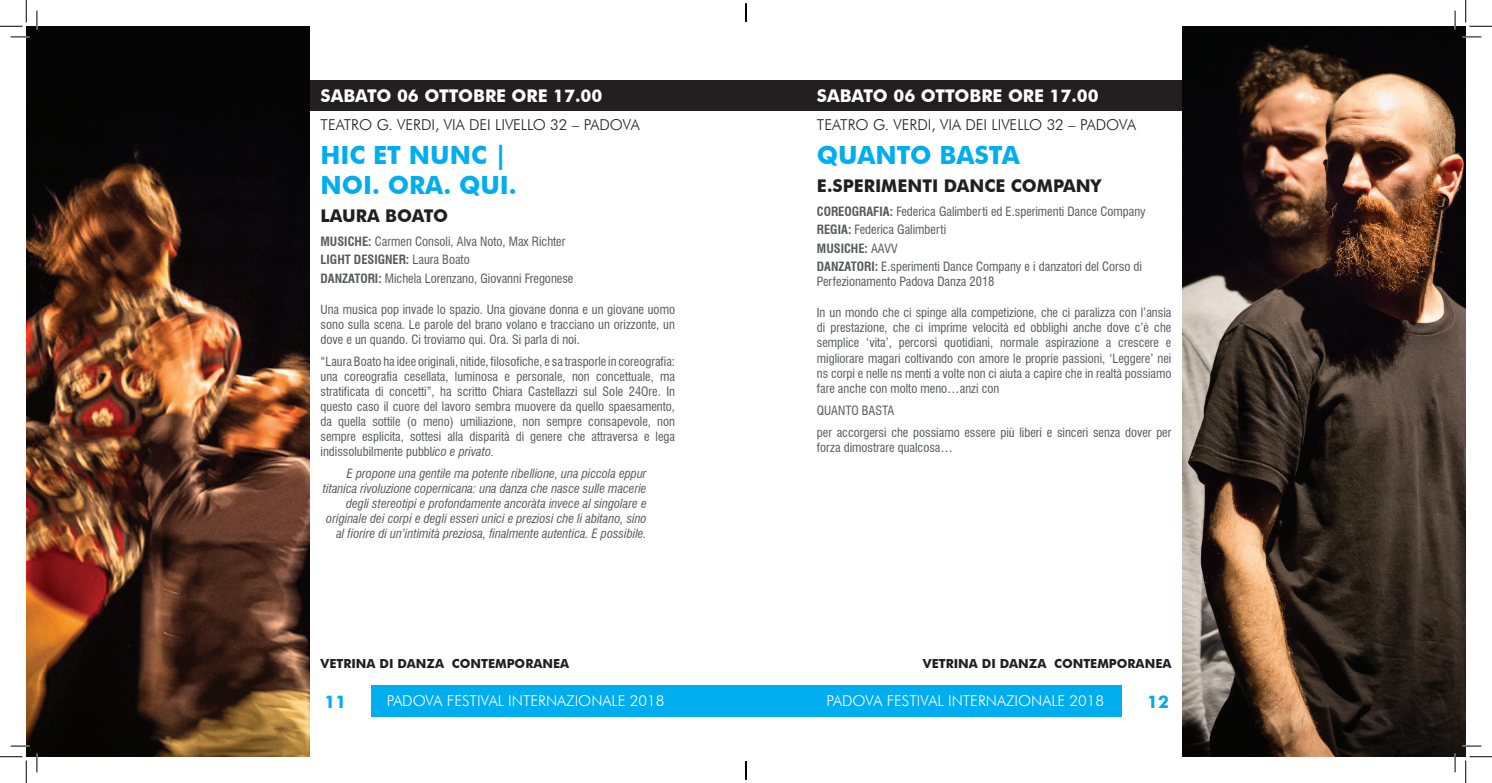
<style>
.page{position:relative;width:1492px;height:783px;background:#fff}
.page>*{position:absolute;margin:0;border:0;box-sizing:border-box;transform-origin:0 0}
.t1{font:700 25px/30px "Futura BT";color:#00aeef}
.t2{font:700 17.5px "Futura BT";color:#fff}
.t3{font:700 17.5px "Futura BT";color:#231f20}
.t4{font:700 17.5px "Futura BT";color:#00aeef}
.t5{font:300 15px "Futura BT";color:#231f20}
.t6{font:300 15px "Futura BT";color:#fff}
.t7{font:condensed 12.5px/15px "Swiss 721 BT";color:#57585a}
.t8{font:italic condensed 12.5px/15px "Swiss 721 BT";color:#57585a;text-align:right}
.t9{font:700 12.5px "Futura BT";color:#231f20}
.s1{font-weight:700}
.s2{font-style:italic}
</style>
<div class="page">
<div style="left:371px;top:684px;width:750px;height:32px;background:#00aeef"></div>
<div style="left:26px;top:80px;width:1439px;height:30px;background:#231f20"></div>
<img style="left:26px;top:26px;width:284px;height:730px">
<img style="left:1181px;top:26px;width:284px;height:730px">
<svg style="left:11px;top:36px;width:18px;height:2px"></svg>
<svg style="left:1462px;top:36px;width:18px;height:2px"></svg>
<svg style="left:11px;top:745px;width:18px;height:1px"></svg>
<svg style="left:1462px;top:745px;width:18px;height:1px"></svg>
<svg style="left:36px;top:11px;width:2px;height:18px"></svg>
<svg style="left:36px;top:753px;width:2px;height:19px"></svg>
<svg style="left:1453px;top:11px;width:2px;height:18px"></svg>
<svg style="left:1453px;top:753px;width:2px;height:19px"></svg>
<svg style="left:0;top:0;width:27px;height:27px"></svg>
<svg style="left:0;top:756px;width:27px;height:26px"></svg>
<svg style="left:1465px;top:0;width:26px;height:27px"></svg>
<svg style="left:1465px;top:756px;width:26px;height:26px"></svg>
<svg style="left:745px;top:3px;width:1px;height:19px"></svg>
<svg style="left:745px;top:761px;width:1px;height:18px"></svg>
<h2 class="t2" style="left:320px;top:85px;width:283px">SABATO 06 OTTOBRE ORE 17.00</h2>
<p class="t5" style="left:320px;top:116px;width:320px">TEATRO G. VERDI, VIA DEI LIVELLO 32 – PADOVA</p>
<h1 class="t1" style="left:320px;top:140px;width:198px">HIC ET NUNC |<br>NOI. ORA. QUI.</h1>
<h2 class="t3" style="left:320px;top:205px;width:129px">LAURA BOATO</h2>
<p class="t7" style="left:320px;top:232px;width:254px;line-height:18.5px"><span class="s1">MUSICHE:</span> Carmen Consoli, Alva Noto, Max Richter<br><span class="s1">LIGHT DESIGNER:</span> Laura Boato<br><span class="s1">DANZATORI:</span> Michela Lorenzano, Giovanni Fregonese</p>
<p class="t7" style="left:320px;top:302px;width:356px;text-align:justify">Una musica pop invade lo spazio. Una giovane donna e un giovane uomo sono sulla scena. Le parole del brano volano e tracciano un orizzonte, un dove e un quando. Ci troviamo qui. Ora. Si parla di noi.</p>
<p class="t7" style="left:320px;top:354px;width:356px;text-align:justify">“Laura Boato ha idee originali, nitide, filosofiche, e sa trasporle in coreografia: una coreografia cesellata, luminosa e personale, non concettuale, ma stratificata di concetti”, ha scritto Chiara Castellazzi sul Sole 24Ore. In questo caso il cuore del lavoro sembra muovere da quello spaesamento, da quella sottile (o meno) umiliazione, non sempre consapevole, non sempre esplicita, sottesi alla disparità di genere che attraversa e lega indissolubilmente pubbl<span class="s2">ico e privato.</span></p>
<p class="t8" style="left:323px;top:466px;width:325px">E propone una gentile ma potente ribellione, una piccola eppur titanica rivoluzione copernicana: una danza che nasce sulle macerie degli stereotipi e profondamente ancoràta invece al singolare e originale dei corpi e degli esseri unici e preziosi che li abitano, sino al fiorire di un’intimità preziosa, finalmente autentica. E possibile.</p>
<p class="t9" style="left:320px;top:655px;width:250px">VETRINA DI DANZA CONTEMPORANEA</p>
<h2 class="t2" style="left:816px;top:85px;width:283px">SABATO 06 OTTOBRE ORE 17.00</h2>
<p class="t5" style="left:816px;top:116px;width:320px">TEATRO G. VERDI, VIA DEI LIVELLO 32 – PADOVA</p>
<h1 class="t1" style="left:816px;top:140px;width:204px">QUANTO BASTA</h1>
<h2 class="t3" style="left:816px;top:175px;width:286px">E.SPERIMENTI DANCE COMPANY</h2>
<p class="t7" style="left:816px;top:202px;width:330px;line-height:18.5px"><span class="s1">COREOGRAFIA:</span> Federica Galimberti ed E.sperimenti Dance Company <span class="s1">REGIA:</span> Federica Galimberti<br><span class="s1">MUSICHE:</span> AAVV<br><span class="s1">DANZATORI:</span> E.sperimenti Dance Company e i danzatori del Corso di</p>
<p class="t7" style="left:816px;top:274px;width:179px">Perfezionamento Padova Danza 2018</p>
<p class="t7" style="left:816px;top:305px;width:356px;text-align:justify">In un mondo che ci spinge alla competizione, che ci paralizza con l’ansia di prestazione, che ci imprime velocità ed obblighi anche dove c’è che semplice ‘vita’, percorsi quotidiani, normale aspirazione a crescere e migliorare magari coltivando con amore le proprie passioni, ‘Leggere’ nei ns corpi e nelle ns menti a volte non ci aiuta a capire che in realtà possiamo fare anche con molto meno…anzi con</p>
<p class="t7" style="left:816px;top:399px;width:356px;line-height:22.1px">QUANTO BASTA<br>per accorgersi che possiamo essere più liberi e sinceri senza dover per</p>
<p class="t7" style="left:816px;top:439px;width:138px">forza dimostrare qualcosa…</p>
<p class="t9" style="left:922px;top:655px;width:250px">VETRINA DI DANZA CONTEMPORANEA</p>
<h2 class="t4" style="left:324px;top:691px;width:23px">11</h2>
<p class="t6" style="left:386px;top:691px;width:279px">PADOVA FESTIVAL INTERNAZIONALE 2018</p>
<p class="t6" style="left:826px;top:691px;width:279px">PADOVA FESTIVAL INTERNAZIONALE 2018</p>
<h2 class="t4" style="left:1147px;top:691px;width:23px">12</h2>
</div>
